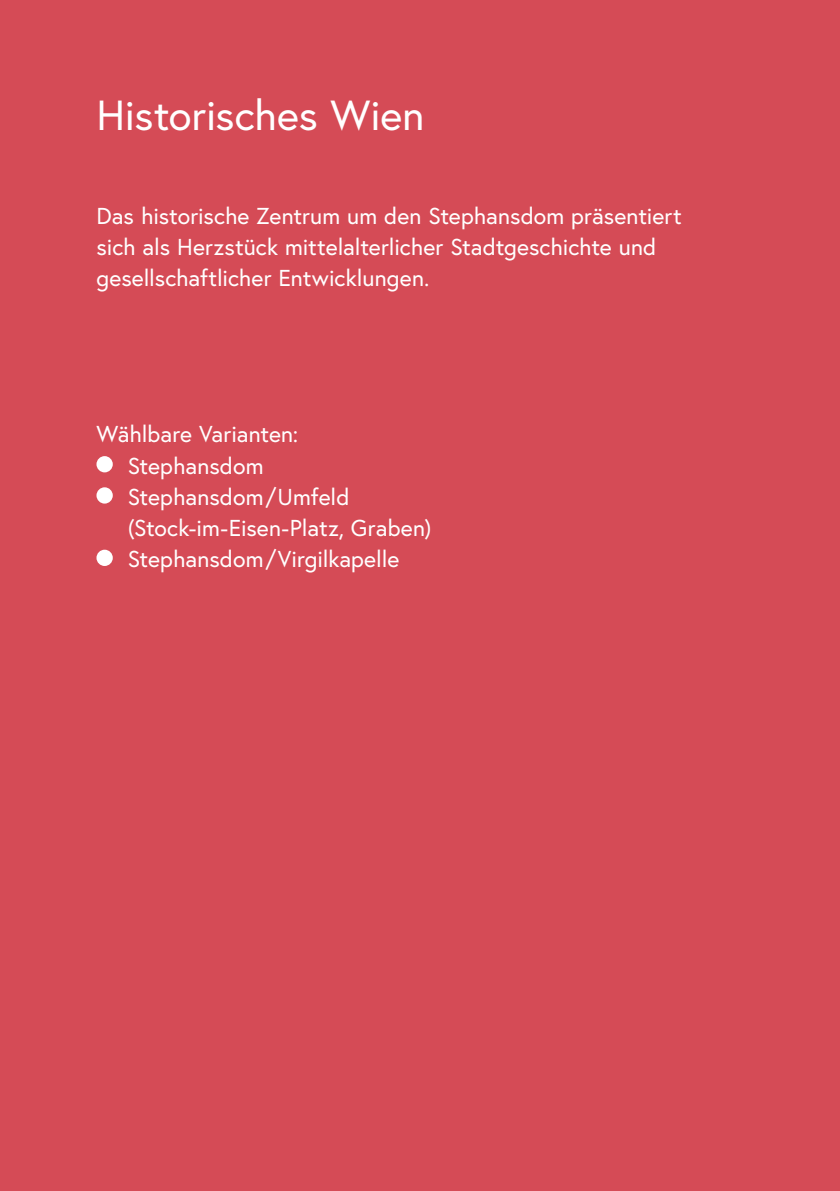
<style>
.page{position:relative;width:840px;height:1191px;background:#fff}
.page>*{position:absolute;margin:0;border:0;box-sizing:border-box;transform-origin:0 0}
.h1_ohne_nummerierung_weiss_Trenner{font:42px "Europa Austria";letter-spacing:-.005em;color:#fff}
.p_Intro_rot{font:23px/31.2px "Europa Austria";color:#fff}
.Listen_Wien_Aktion_ul_Führung_Wien_Aktio{font:23px/31.2px "Europa Austria";color:#fff}
</style>
<div class="page">
<div style="left:0;top:0;width:839px;height:1191px;background:#d54b56"></div>
<div style="left:96px;top:456px;width:17px;height:16px;background:#fff;border-radius:50%"></div>
<div style="left:96px;top:487px;width:17px;height:16px;background:#fff;border-radius:50%"></div>
<div style="left:96px;top:549px;width:17px;height:17px;background:#fff;border-radius:50%"></div>
<h1 class="h1_ohne_nummerierung_weiss_Trenner" style="left:96px;top:89px;width:329px">Historisches Wien</h1>
<p class="p_Intro_rot" style="left:96px;top:200px;width:586px">Das historische Zentrum um den Stephansdom präsentiert sich als Herzstück mittelalterlicher Stadtgeschichte und gesellschaftlicher Entwicklungen.</p>
<p class="p_Intro_rot" style="left:96px;top:418px;width:203px">Wählbare Varianten:</p>
<p class="Listen_Wien_Aktion_ul_Führung_Wien_Aktio" style="left:128px;top:449px;width:137px">Stephansdom</p>
<p class="Listen_Wien_Aktion_ul_Führung_Wien_Aktio" style="left:128px;top:480px;width:305px">Stephansdom/Umfeld (Stock-im-Eisen-Platz, Graben)</p>
<p class="Listen_Wien_Aktion_ul_Führung_Wien_Aktio" style="left:128px;top:543px;width:273px">Stephansdom/Virgilkapelle</p>
</div>
